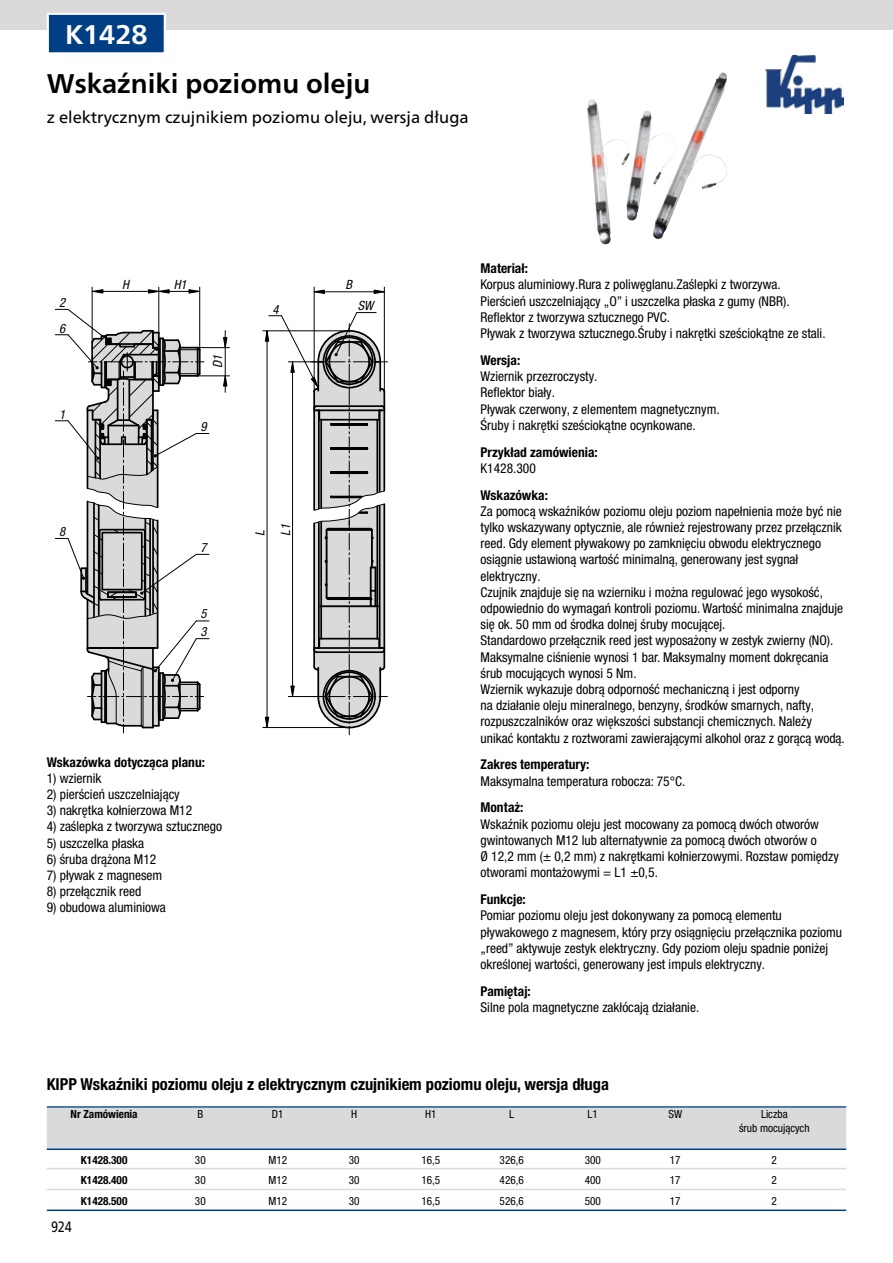
<style>
.page{position:relative;width:893px;height:1263px;background:#fff}
.page>*{position:absolute;margin:0;border:0;box-sizing:border-box;transform-origin:0 0}
.t1{font:700 27px "Frutiger Neue LTW1 G";color:#000}
.t2{font:700 27px "Frutiger Neue LTW1 G";color:#fff}
.t3{font:700 condensed 16.5px "Helvetica Neue LTW1 G";color:#000}
.t4{font:16.5px "Frutiger Neue LTW1 G";color:#000}
.t5{font:15px "Frutiger Neue LTW1 G";color:#000;scale:.81 1}
.t6{font:condensed 13.5px/16.2px "Helvetica Neue LTW1 G";color:#000}
.t7{font:700 condensed 13.5px "Helvetica Neue LTW1 G";color:#000}
.t8{font:italic condensed 12.75px "Helvetica Neue LTW1 G";color:#000}
.t9{font:condensed 11.25px/14px "Helvetica Neue LTW1 G";color:#000;text-align:center}
.t10{font:700 condensed 11.25px "Helvetica Neue LTW1 G";color:#000}
</style>
<div class="page">
<div style="left:0;top:0;width:893px;height:30px;background:#dadada"></div>
<img style="left:765px;top:55px;width:79px;height:58px">
<img style="left:653px;top:73px;width:73px;height:166px">
<svg style="left:188px;top:289px;width:13px;height:5px"></svg>
<svg style="left:91px;top:289px;width:13px;height:5px"></svg>
<svg style="left:148px;top:289px;width:22px;height:5px"></svg>
<svg style="left:223px;top:371px;width:5px;height:16px"></svg>
<svg style="left:223px;top:337px;width:5px;height:16px"></svg>
<hr style="left:92px;top:287px;width:1px;height:55px;background:#000">
<hr style="left:158px;top:287px;width:1px;height:46px;background:#000">
<hr style="left:199px;top:287px;width:1px;height:63px;background:#000">
<hr style="left:92px;top:291px;width:67px;height:1px;background:#000">
<hr style="left:159px;top:291px;width:41px;height:1px;background:#000">
<hr style="left:198px;top:347px;width:31px;height:1px;background:#000">
<hr style="left:198px;top:375px;width:31px;height:1px;background:#000">
<hr style="left:225px;top:331px;width:1px;height:61px;background:#000">
<hr style="left:263px;top:330px;width:86px;height:1px;background:#000">
<hr style="left:263px;top:727px;width:86px;height:1px;background:#000">
<hr style="left:314px;top:287px;width:1px;height:104px;background:#000">
<hr style="left:384px;top:287px;width:1px;height:105px;background:#000">
<svg style="left:373px;top:289px;width:12px;height:5px"></svg>
<svg style="left:313px;top:289px;width:12px;height:5px"></svg>
<hr style="left:314px;top:291px;width:70px;height:1px;background:#000">
<svg style="left:55px;top:308px;width:154px;height:425px"></svg>
<svg style="left:264px;top:311px;width:123px;height:424px"></svg>
<div style="left:48px;top:14px;width:117px;height:39px;background:#023e84"></div>
<div style="left:47px;top:13px;width:119px;height:41px;border:2px solid #fff"></div>
<hr style="left:47px;top:1106px;width:799px;height:2px;background:#023e84">
<div style="left:47px;top:1108px;width:799px;height:41px;background:#dadada"></div>
<hr style="left:47px;top:1148px;width:799px;height:2px;background:#023e84">
<hr style="left:47px;top:1168px;width:799px;height:1px;background:#dadada">
<hr style="left:47px;top:1189px;width:799px;height:1px;background:#dadada">
<hr style="left:47px;top:1209px;width:799px;height:2px;background:#023e84">
<h1 class="t2" style="left:65px;top:18px;width:84px">K1428</h1>
<h1 class="t1" style="left:47px;top:67px;width:325px">Wskaźniki poziomu oleju</h1>
<p class="t4" style="left:47px;top:105px;width:424px">z elektrycznym czujnikiem poziomu oleju, wersja długa</p>
<p class="t8" style="left:59px;top:295px;width:8px">2</p>
<p class="t8" style="left:59px;top:321px;width:8px">6</p>
<p class="t8" style="left:59px;top:407px;width:8px">1</p>
<p class="t8" style="left:59px;top:524px;width:8px">8</p>
<p class="t8" style="left:122px;top:277px;width:8px">H</p>
<p class="t8" style="left:174px;top:277px;width:14px">H1</p>
<p class="t8" style="left:210px;top:368px;width:15px;rotate:-90deg">D1</p>
<p class="t8" style="left:201px;top:419px;width:8px">9</p>
<p class="t8" style="left:273px;top:302px;width:8px">4</p>
<p class="t8" style="left:201px;top:540px;width:8px">7</p>
<p class="t8" style="left:201px;top:606px;width:8px">5</p>
<p class="t8" style="left:201px;top:624px;width:8px">3</p>
<p class="t8" style="left:253px;top:535px;width:7px;rotate:-90deg">L</p>
<p class="t8" style="left:278px;top:535px;width:13px;rotate:-90deg">L1</p>
<p class="t7" style="left:47px;top:754px;width:160px">Wskazówka dotycząca planu:</p>
<p class="t6" style="left:47px;top:770px;width:56px">1) wziernik</p>
<p class="t6" style="left:47px;top:786px;width:134px">2) pierścień uszczelniający</p>
<p class="t6" style="left:47px;top:802px;width:147px">3) nakrętka kołnierzowa M12</p>
<p class="t6" style="left:47px;top:818px;width:177px">4) zaślepka z tworzywa sztucznego</p>
<p class="t6" style="left:47px;top:835px;width:99px">5) uszczelka płaska</p>
<p class="t6" style="left:47px;top:851px;width:111px">6) śruba drążona M12</p>
<p class="t6" style="left:47px;top:867px;width:117px">7) pływak z magnesem</p>
<p class="t6" style="left:47px;top:883px;width:96px">8) przełącznik reed</p>
<p class="t6" style="left:47px;top:899px;width:121px">9) obudowa aluminiowa</p>
<p class="t8" style="left:346px;top:277px;width:8px">B</p>
<p class="t8" style="left:358px;top:298px;width:17px">SW</p>
<p class="t7" style="left:480px;top:260px;width:49px">Materiał:</p>
<p class="t6" style="left:480px;top:277px;width:347px">Korpus aluminiowy.Rura z poliwęglanu.Zaślepki z tworzywa.<br>Pierścień uszczelniający „O” i uszczelka płaska z gumy (NBR).<br>Reflektor z tworzywa sztucznego PVC.<br>Pływak z tworzywa sztucznego.Śruby i nakrętki sześciokątne ze stali.</p>
<p class="t7" style="left:480px;top:352px;width:41px">Wersja:</p>
<p class="t6" style="left:480px;top:368px;width:241px">Wziernik przezroczysty.<br>Reflektor biały.<br>Pływak czerwony, z elementem magnetycznym.<br>Śruby i nakrętki sześciokątne ocynkowane.</p>
<p class="t7" style="left:480px;top:444px;width:119px">Przykład zamówienia:</p>
<p class="t6" style="left:480px;top:460px;width:57px">K1428.300</p>
<p class="t7" style="left:480px;top:487px;width:69px">Wskazówka:</p>
<p class="t6" style="left:480px;top:503px;width:366px">Za pomocą wskaźników poziomu oleju poziom napełnienia może być nie tylko wskazywany optycznie, ale również rejestrowany przez przełącznik reed. Gdy element pływakowy po zamknięciu obwodu elektrycznego osiągnie ustawioną wartość minimalną, generowany jest sygnał elektryczny.<br>Czujnik znajduje się na wzierniku i można regulować jego wysokość, odpowiednio do wymagań kontroli poziomu. Wartość minimalna znajduje się ok. 50 mm od środka dolnej śruby mocującej.<br>Standardowo przełącznik reed jest wyposażony w zestyk zwierny (NO).<br>Maksymalne ciśnienie wynosi 1 bar. Maksymalny moment dokręcania śrub mocujących wynosi 5 Nm.<br>Wziernik wykazuje dobrą odporność mechaniczną i jest odporny<br>na działanie oleju mineralnego, benzyny, środków smarnych, nafty, rozpuszczalników oraz większości substancji chemicznych. Należy unikać kontaktu z roztworami zawierającymi alkohol oraz z gorącą wodą.</p>
<p class="t7" style="left:480px;top:756px;width:110px">Zakres temperatury:</p>
<p class="t6" style="left:480px;top:773px;width:206px">Maksymalna temperatura robocza: 75°C.</p>
<p class="t7" style="left:480px;top:800px;width:44px">Montaż:</p>
<p class="t6" style="left:480px;top:816px;width:360px">Wskaźnik poziomu oleju jest mocowany za pomocą dwóch otworów gwintowanych M12 lub alternatywnie za pomocą dwóch otworów o<br>Ø 12,2 mm (± 0,2 mm) z nakrętkami kołnierzowymi. Rozstaw pomiędzy otworami montażowymi = L1 ±0,5.</p>
<p class="t7" style="left:480px;top:891px;width:47px">Funkcje:</p>
<p class="t6" style="left:480px;top:907px;width:363px">Pomiar poziomu oleju jest dokonywany za pomocą elementu pływakowego z magnesem, który przy osiągnięciu przełącznika poziomu „reed” aktywuje zestyk elektryczny. Gdy poziom oleju spadnie poniżej określonej wartości, generowany jest impuls elektryczny.</p>
<p class="t7" style="left:480px;top:983px;width:52px">Pamiętaj:</p>
<p class="t6" style="left:480px;top:999px;width:220px">Silne pola magnetyczne zakłócają działanie.</p>
<p class="t3" style="left:47px;top:1074px;width:564px">KIPP Wskaźniki poziomu oleju z elektrycznym czujnikiem poziomu oleju, wersja długa</p>
<p class="t10" style="left:71px;top:1107px;width:69px">Nr Zamówienia</p>
<p class="t9" style="left:197px;top:1107px;width:7px">B</p>
<p class="t9" style="left:272px;top:1107px;width:13px">D1</p>
<p class="t9" style="left:351px;top:1107px;width:8px">H</p>
<p class="t9" style="left:425px;top:1107px;width:13px">H1</p>
<p class="t9" style="left:509px;top:1107px;width:6px">L</p>
<p class="t9" style="left:588px;top:1107px;width:12px">L1</p>
<p class="t9" style="left:668px;top:1107px;width:15px">SW</p>
<p class="t9" style="left:739px;top:1107px;width:72px">Liczba<br>śrub mocujących</p>
<p class="t10" style="left:81px;top:1153px;width:48px">K1428.300</p>
<p class="t9" style="left:195px;top:1153px;width:12px">30</p>
<p class="t9" style="left:268px;top:1153px;width:20px">M12</p>
<p class="t9" style="left:349px;top:1153px;width:12px">30</p>
<p class="t9" style="left:421px;top:1153px;width:20px">16,5</p>
<p class="t9" style="left:500px;top:1153px;width:26px">326,6</p>
<p class="t9" style="left:585px;top:1153px;width:18px">300</p>
<p class="t9" style="left:670px;top:1153px;width:12px">17</p>
<p class="t9" style="left:772px;top:1153px;width:7px">2</p>
<p class="t10" style="left:81px;top:1174px;width:48px">K1428.400</p>
<p class="t9" style="left:195px;top:1173px;width:12px">30</p>
<p class="t9" style="left:268px;top:1173px;width:20px">M12</p>
<p class="t9" style="left:349px;top:1173px;width:12px">30</p>
<p class="t9" style="left:421px;top:1173px;width:20px">16,5</p>
<p class="t9" style="left:500px;top:1173px;width:26px">426,6</p>
<p class="t9" style="left:585px;top:1173px;width:18px">400</p>
<p class="t9" style="left:670px;top:1173px;width:12px">17</p>
<p class="t9" style="left:772px;top:1173px;width:7px">2</p>
<p class="t10" style="left:81px;top:1194px;width:48px">K1428.500</p>
<p class="t9" style="left:195px;top:1194px;width:12px">30</p>
<p class="t9" style="left:268px;top:1194px;width:20px">M12</p>
<p class="t9" style="left:349px;top:1194px;width:12px">30</p>
<p class="t9" style="left:421px;top:1194px;width:20px">16,5</p>
<p class="t9" style="left:500px;top:1194px;width:26px">526,6</p>
<p class="t9" style="left:585px;top:1194px;width:18px">500</p>
<p class="t9" style="left:670px;top:1194px;width:12px">17</p>
<p class="t9" style="left:772px;top:1194px;width:7px">2</p>
<p class="t5" style="left:51px;top:1215px;width:27px">924</p>
</div>
